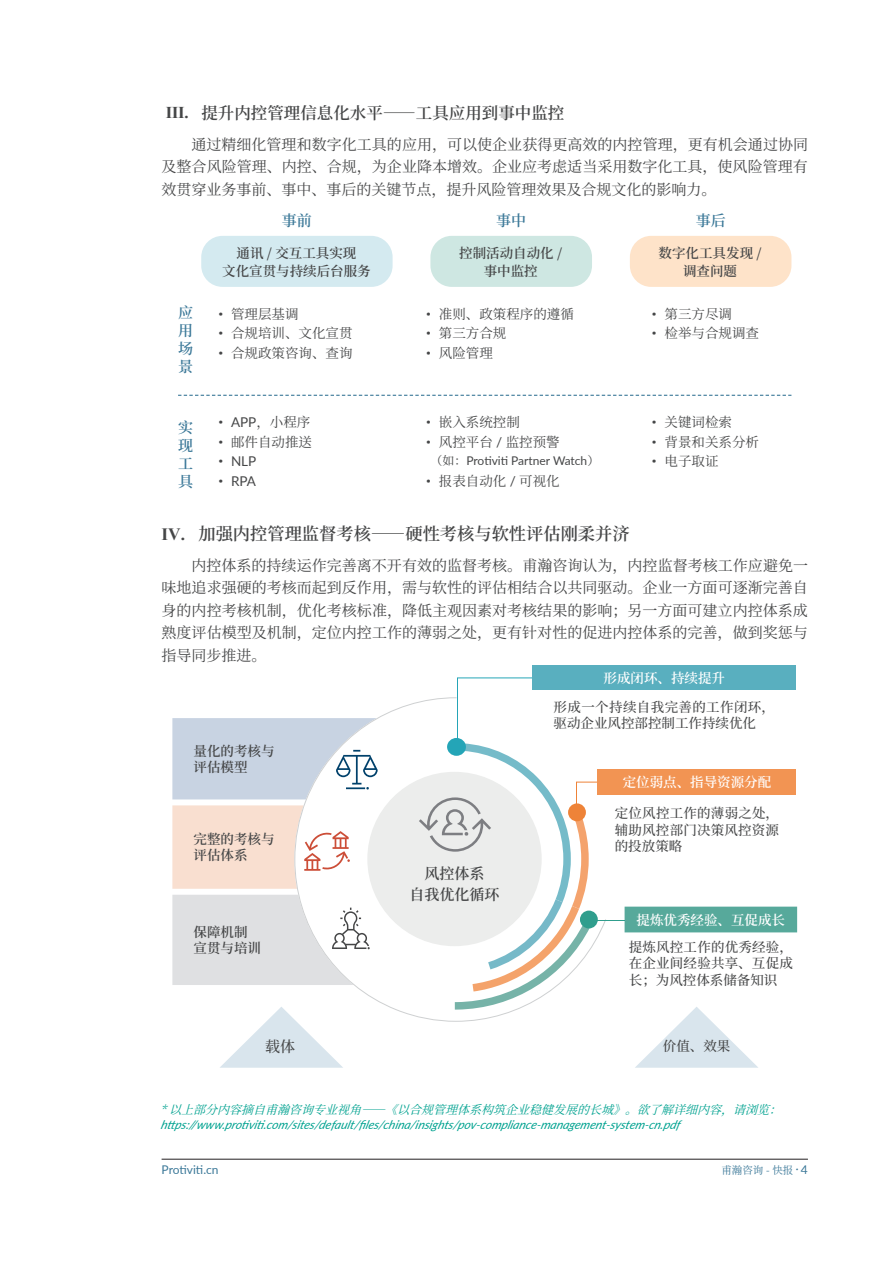
<style>
.page{position:relative;width:893px;height:1263px;background:#fff}
.page>*{position:absolute;margin:0;border:0;box-sizing:border-box;transform-origin:0 0}
.t1{font:600 17.25px "Source Han Serif SC";color:#454647}
.t2{font:600 16.5px "Source Han Serif SC";color:#454647}
.t3{font:15px/22.5px "Source Han Serif SC";color:#454647;text-align:justify}
.t4{font:600 15px/18px "Source Han Serif SC";color:#3b7898;text-align:justify}
.t5{font:600 15px/21px "Source Han Serif SC";color:#454647;text-align:center}
.t6{font:500 15px "Source Han Serif SC";color:#454647}
.t7{font:13.5px/19.5px "Source Han Serif SC";color:#454647}
.t8{font:500 13.5px/16.5px "Source Han Serif SC";letter-spacing:.015em;color:#454647;text-align:justify}
.t9{font:600 13.5px/18px "Source Han Serif SC";color:#454647;text-align:center}
.t10{font:600 13.5px "Source Han Serif SC";color:#fff}
.t11{font:13.5px/19.5px "Lato";color:#454647}
.t12{font:italic 12px "Lato";color:#00a290}
.t13{font:italic 12px "Source Han Serif SC";color:#00a290}
.t14{font:12px "Lato";color:#454647}
.t15{font:12px "Lato";letter-spacing:-.005em;color:#3b7898}
.t16{font:10.5px "Source Han Serif SC";color:#3b7898}
.s1{font-family:"Times New Roman";font-weight:700}
.s2{font-family:"N Sim Sun"}
.s3{font-family:"Lato"}
.s4{font-family:"Source Han Serif SC"}
.s5{font-family:"Merriweather";font-size:12px}
.s6{font-family:"Lato";font-size:12px}
</style>
<div class="page">
<hr style="left:162px;top:1159px;width:646px;height:1px;background:#231f20">
<div style="left:201px;top:236px;width:192px;height:51px;background:#d4eaf0;border-radius:21px"></div>
<div style="left:430px;top:236px;width:162px;height:51px;background:#cee7e2;border-radius:21px"></div>
<div style="left:630px;top:236px;width:161px;height:51px;background:#fee3c9;border-radius:21px"></div>
<svg style="left:178px;top:395px;width:613px;height:1px"></svg>
<svg style="left:294px;top:701px;width:312px;height:321px"></svg>
<div style="left:532px;top:665px;width:264px;height:25px;background:#59afbf"></div>
<div style="left:598px;top:769px;width:198px;height:25px;background:#f29453"></div>
<div style="left:625px;top:907px;width:172px;height:25px;background:#57a99b"></div>
<hr style="left:589px;top:919px;width:36px;height:1px;background:#309e8d">
<svg style="left:449px;top:1009px;width:8px;height:2px"></svg>
<svg style="left:172px;top:895px;width:198px;height:90px"></svg>
<div style="left:367px;top:772px;width:175px;height:174px;background:#ecedec;border-radius:50%"></div>
<svg style="left:419px;top:677px;width:179px;height:332px"></svg>
<svg style="left:172px;top:718px;width:206px;height:81px"></svg>
<svg style="left:172px;top:805px;width:178px;height:84px"></svg>
<svg style="left:635px;top:1007px;width:123px;height:61px"></svg>
<svg style="left:220px;top:1006px;width:123px;height:62px"></svg>
<p class="t2" style="left:166px;top:103px;width:400px"><span class="s1">Ⅲ.</span> 提升内控管理信息化水平——工具应用到事中监控</p>
<p class="t3" style="left:162px;top:133px;width:648px;text-indent:30px">通过精细化管理和数字化工具的应用，可以使企业获得更高效的内控管理，更有机会通过协同及整合风险管理、内控、合规，为企业降本增效。企业应考虑适当采用数字化工具，使风险管理有效贯穿业务事前、事中、事后的关键节点，提升风险管理效果及合规文化的影响力。</p>
<p class="t4" style="left:178px;top:304px;width:16px">应用场景</p>
<p class="t4" style="left:178px;top:418px;width:16px">实现工具</p>
<p class="t4" style="left:282px;top:211px;width:31px">事前</p>
<p class="t9" style="left:222px;top:244px;width:150px">通讯 / 交互工具实现<br>文化宣贯与持续后台服务</p>
<p class="t7" style="left:214px;top:304px;width:140px"><span class="s2">·</span> 管理层基调<br><span class="s2">·</span> 合规培训、文化宣贯<span class="s2">·</span> 合规政策咨询、查询</p>
<p class="t7" style="left:214px;top:413px;width:100px"><span class="s2">·</span> <span class="s3">APP</span>，小程序<span class="s2">·</span> 邮件自动推送</p>
<p class="t11" style="left:214px;top:451px;width:44px"><span class="s2">·</span> NLP <span class="s2">·</span> RPA</p>
<p class="t4" style="left:496px;top:211px;width:31px">事中</p>
<p class="t9" style="left:459px;top:244px;width:104px">控制活动自动化 /事中监控</p>
<p class="t7" style="left:422px;top:304px;width:154px"><span class="s2">·</span> 准则、政策程序的遵循<span class="s2">·</span> 第三方合规<br><span class="s2">·</span> 风险管理</p>
<p class="t7" style="left:422px;top:413px;width:139px"><span class="s2">·</span> 嵌入系统控制<br><span class="s2">·</span> 风控平台 <span class="s3">/</span> 监控预警</p>
<p class="t14" style="left:430px;top:452px;width:170px"><span class="s4">（如：</span>Protiviti Partner Watch<span class="s4">）</span></p>
<p class="t7" style="left:422px;top:471px;width:139px"><span class="s2">·</span> 报表自动化 <span class="s3">/</span> 可视化</p>
<p class="t4" style="left:696px;top:211px;width:31px">事后</p>
<p class="t9" style="left:659px;top:244px;width:104px">数字化工具发现 /调查问题</p>
<p class="t7" style="left:647px;top:304px;width:113px"><span class="s2">·</span> 第三方尽调<br><span class="s2">·</span> 检举与合规调查</p>
<p class="t7" style="left:647px;top:413px;width:113px"><span class="s2">·</span> 关键词检索<br><span class="s2">·</span> 背景和关系分析<span class="s2">·</span> 电子取证</p>
<p class="t1" style="left:162px;top:524px;width:470px"><span class="s1">Ⅳ.</span> 加强内控管理监督考核——硬性考核与软性评估刚柔并济</p>
<p class="t3" style="left:162px;top:554px;width:648px;text-indent:30px">内控体系的持续运作完善离不开有效的监督考核。甫瀚咨询认为，内控监督考核工作应避免一味地追求强硬的考核而起到反作用，需与软性的评估相结合以共同驱动。企业一方面可逐渐完善自身的内控考核机制，优化考核标准，降低主观因素对考核结果的影响；另一方面可建立内控体系成熟度评估模型及机制，定位内控工作的薄弱之处，更有针对性的促进内控体系的完善，做到奖惩与指导同步推进。</p>
<p class="t10" style="left:603px;top:670px;width:123px">形成闭环、持续提升</p>
<p class="t9" style="left:194px;top:743px;width:82px;line-height:16.2px;text-align:left">量化的考核与评估模型</p>
<p class="t9" style="left:194px;top:831px;width:82px;line-height:16.2px;text-align:left">完整的考核与评估体系</p>
<p class="t9" style="left:194px;top:924px;width:69px;line-height:16.2px;text-align:left">保障机制宣贯与培训</p>
<p class="t6" style="left:265px;top:1038px;width:31px">载体</p>
<p class="t5" style="left:409px;top:863px;width:91px">风控体系<br>自我优化循环</p>
<p class="t8" style="left:554px;top:699px;width:223px">形成一个持续自我完善的工作闭环，驱动企业风控部控制工作持续优化</p>
<p class="t10" style="left:623px;top:774px;width:150px">定位弱点、指导资源分配</p>
<p class="t8" style="left:615px;top:805px;width:166px">定位风控工作的薄弱之处，辅助风控部门决策风控资源的投放策略</p>
<p class="t10" style="left:637px;top:912px;width:150px">提炼优秀经验、互促成长</p>
<p class="t8" style="left:629px;top:939px;width:166px">提炼风控工作的优秀经验，在企业间经验共享、互促成长；为风控体系储备知识</p>
<p class="t8" style="left:663px;top:1038px;width:69px">价值、效果</p>
<p class="t13" style="left:160px;top:1103px;width:632px">*以上部分内容摘自甫瀚咨询专业视角——《以合规管理体系构筑企业稳健发展的长城》。欲了解详细内容，请浏览：</p>
<p class="t12" style="left:160px;top:1116px;width:525px">https://www.protiviti.com/sites/default/files/china/insights/pov-compliance-management-system-cn.pdf</p>
<p class="t15" style="left:162px;top:1161px;width:59px">Protiviti.cn</p>
<p class="t16" style="left:721px;top:1164px;width:88px">甫瀚咨询 - 快报 <span class="s5">·</span> <span class="s6">4</span></p>
</div>
